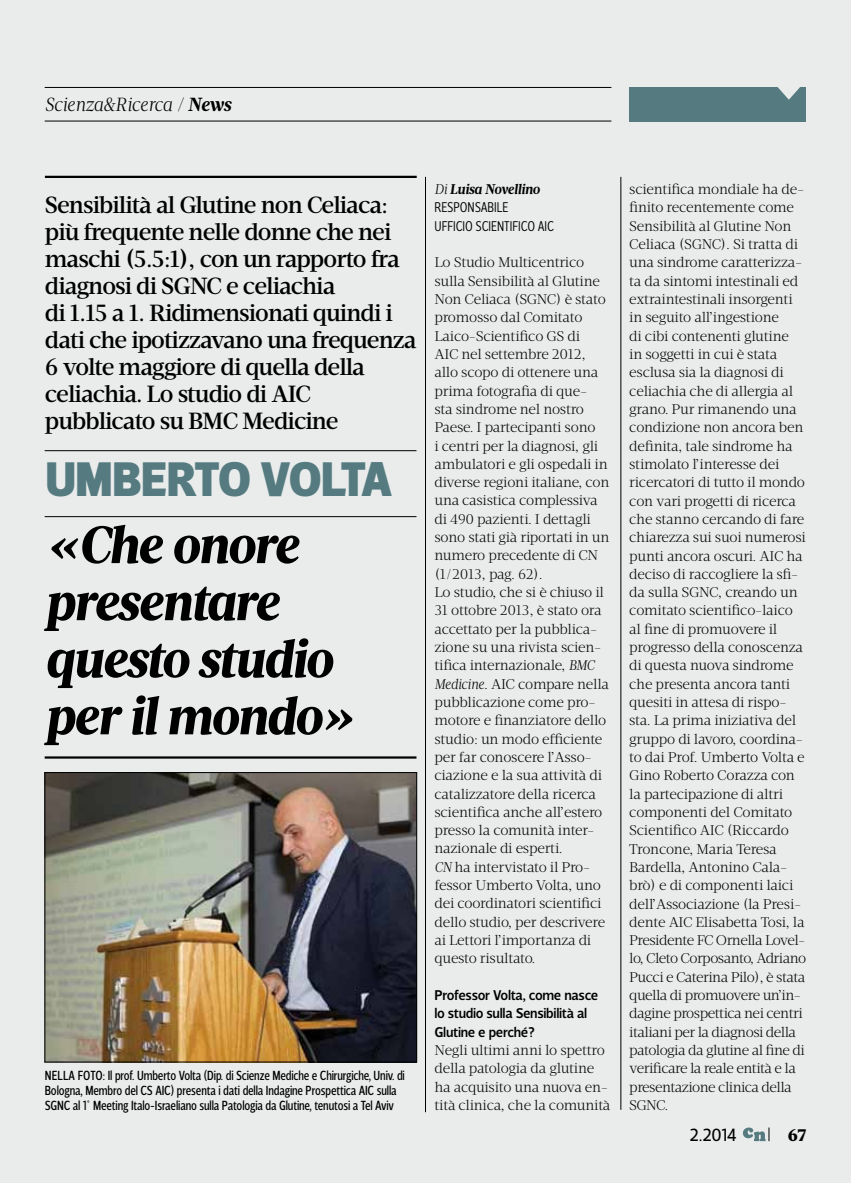
<style>
.page{position:relative;width:851px;height:1183px;background:#fff}
.page>*{position:absolute;margin:0;border:0;box-sizing:border-box;transform-origin:0 0}
.t1{font:italic 900 54px/57px "Velino Text";letter-spacing:-.03em;color:#000}
.t2{font:900 49.5px "Velino Sans";letter-spacing:-.03em;color:#557b80}
.t3{font:500 24px/27px "Velino Text";letter-spacing:-.04em;color:#000}
.t4{font:italic 300 19.5px "Velino Text";letter-spacing:-.005em;color:#000}
.t5{font:18px "Velino Sans";color:#000}
.t6{font:800 18px "Acta";color:#000}
.t7{font:300 14.4px/18.3px "Velino Text";letter-spacing:-.015em;color:#000}
.t8{font:500 14.4px/18.3px "Velino Sans";letter-spacing:-.02em;color:#000}
.t9{font:300 14.4px/18.3px "Velino Sans Condensed";letter-spacing:-.005em;color:#000}
.t10{font:italic 700 14.4px "Velino Text";letter-spacing:-.02em;color:#000}
.t11{font:13.5px/15px "Velino Sans Condensed";letter-spacing:-.01em;color:#000}
.s1{font-weight:700}
.s2{font-weight:300}
.s3{font-style:italic}
</style>
<div class="page">
<div style="left:0;top:0;width:850px;height:1182px;background:#eaecec"></div>
<div style="left:629px;top:88px;width:177px;height:34px;background:#557b80"></div>
<hr style="left:45px;top:87px;width:566px;height:1px;background:#000">
<hr style="left:45px;top:121px;width:566px;height:1px;background:#000">
<svg style="left:777px;top:87px;width:23px;height:13px"></svg>
<svg style="left:743px;top:1127px;width:26px;height:13px"></svg>
<hr style="left:45px;top:176px;width:371px;height:2px;background:#000">
<hr style="left:45px;top:756px;width:371px;height:2px;background:#000">
<hr style="left:425px;top:177px;width:1px;height:934px;background:#000">
<hr style="left:620px;top:177px;width:1px;height:932px;background:#000">
<hr style="left:45px;top:450px;width:371px;height:1px;background:#000">
<hr style="left:45px;top:516px;width:371px;height:1px;background:#000">
<img style="left:47px;top:774px;width:368px;height:285px">
<div style="left:45px;top:772px;width:372px;height:289px;border:1px solid #000"></div>
<h3 class="t4" style="left:45px;top:92px;width:188px">Scienza&amp;Ricerca / <span class="s1">News</span></h3>
<p class="t3" style="left:45px;top:192px;width:373px">Sensibilità al Glutine non Celiaca: più frequente nelle donne che nei maschi (5.5:1), con un rapporto fra diagnosi di SGNC e celiachia<br>di 1.15 a 1. Ridimensionati quindi i dati che ipotizzavano una frequenza<br>6 volte maggiore di quella della celiachia. Lo studio di AIC pubblicato su BMC Medicine</p>
<h2 class="t2" style="left:45px;top:448px;width:349px">UMBERTO VOLTA</h2>
<h1 class="t1" style="left:45px;top:517px;width:312px">«Che onore presentare questo studio per il mondo»</h1>
<p class="t11" style="left:45px;top:1067px;width:361px">Nella foto: Il prof. Umberto Volta (Dip. di Scienze Mediche e Chirurgiche, Univ. di<br>Bologna, Membro del CS AIC) presenta i dati della Indagine Prospettica AIC sulla<br>SGNC al 1° Meeting Italo-Israeliano sulla Patologia da Glutine, tenutosi a Tel Aviv</p>
<p class="t10" style="left:434px;top:180px;width:107px"><span class="s2">Di</span> Luisa Novellino</p>
<p class="t9" style="left:434px;top:198px;width:121px">RESPONSABILE<br>UFFICIO SCIENTIFICO AIC</p>
<p class="t7" style="left:434px;top:253px;width:176px">Lo Studio Multicentrico sulla Sensibilità al Glutine<br>Non Celiaca (SGNC) è stato promosso dal Comitato<br>Laico-Scientifico GS di<br>AIC nel settembre 2012, allo scopo di ottenere una prima fotografia di que&shy;sta sindrome nel nostro<br>Paese. I partecipanti sono<br>i centri per la diagnosi, gli ambulatori e gli ospedali in diverse regioni italiane, con una casistica complessiva di 490 pazienti. I dettagli sono stati già riportati in un numero precedente di CN (1/2013, pag. 62).<br>Lo studio, che si è chiuso il<br>31 ottobre 2013, è stato ora accettato per la pubblica&shy;zione su una rivista scien&shy;tifica internazionale, <span class="s3">BMC<br>Medicine</span>. AIC compare nella pubblicazione come pro&shy;motore e finanziatore dello studio: un modo efficiente per far conoscere l’Asso&shy;ciazione e la sua attività di catalizzatore della ricerca scientifica anche all’estero presso la comunità inter&shy;nazionale di esperti.<br><span class="s3">CN</span> ha intervistato il Pro&shy;fessor Umberto Volta, uno dei coordinatori scientifici dello studio, per descrivere ai Lettori l’importanza di questo risultato.</p>
<p class="t8" style="left:434px;top:985px;width:165px">Professor Volta, come nasce lo studio sulla Sensibilità al<br>Glutine e perché?</p>
<p class="t7" style="left:434px;top:1040px;width:177px">Negli ultimi anni lo spettro della patologia da glutine ha acquisito una nuova en&shy;tità clinica, che la comunità</p>
<p class="t7" style="left:629px;top:180px;width:178px">scientifica mondiale ha de&shy;finito recentemente come<br>Sensibilità al Glutine Non<br>Celiaca (SGNC). Si tratta di una sindrome caratterizza&shy;ta da sintomi intestinali ed extraintestinali insorgenti in seguito all’ingestione<br>di cibi contenenti glutine<br>in soggetti in cui è stata esclusa sia la diagnosi di celiachia che di allergia al grano. Pur rimanendo una condizione non ancora ben definita, tale sindrome ha stimolato l’interesse dei ricercatori di tutto il mondo con vari progetti di ricerca che stanno cercando di fare chiarezza sui suoi numerosi punti ancora oscuri. AIC ha deciso di raccogliere la sfi&shy;da sulla SGNC, creando un comitato scientifico-laico al fine di promuovere il progresso della conoscenza di questa nuova sindrome che presenta ancora tanti quesiti in attesa di rispo&shy;sta. La prima iniziativa del gruppo di lavoro, coordina&shy;to dai Prof. Umberto Volta e<br>Gino Roberto Corazza con la partecipazione di altri componenti del Comitato<br>Scientifico AIC (Riccardo<br>Troncone, Maria Teresa<br>Bardella, Antonino Cala&shy;brò) e di componenti laici dell’Associazione (la Presi&shy;dente AIC Elisabetta Tosi, la<br>Presidente FC Ornella Lovel&shy;lo, Cleto Corposanto, Adriano<br>Pucci e Caterina Pilo), è stata quella di promuovere un’in&shy;dagine prospettica nei centri italiani per la diagnosi della patologia da glutine al fine di verificare la reale entità e la presentazione clinica della<br>SGNC.</p>
<p class="t5" style="left:689px;top:1123px;width:48px">2.2014</p>
<p class="t6" style="left:787px;top:1123px;width:20px">67</p>
</div>
